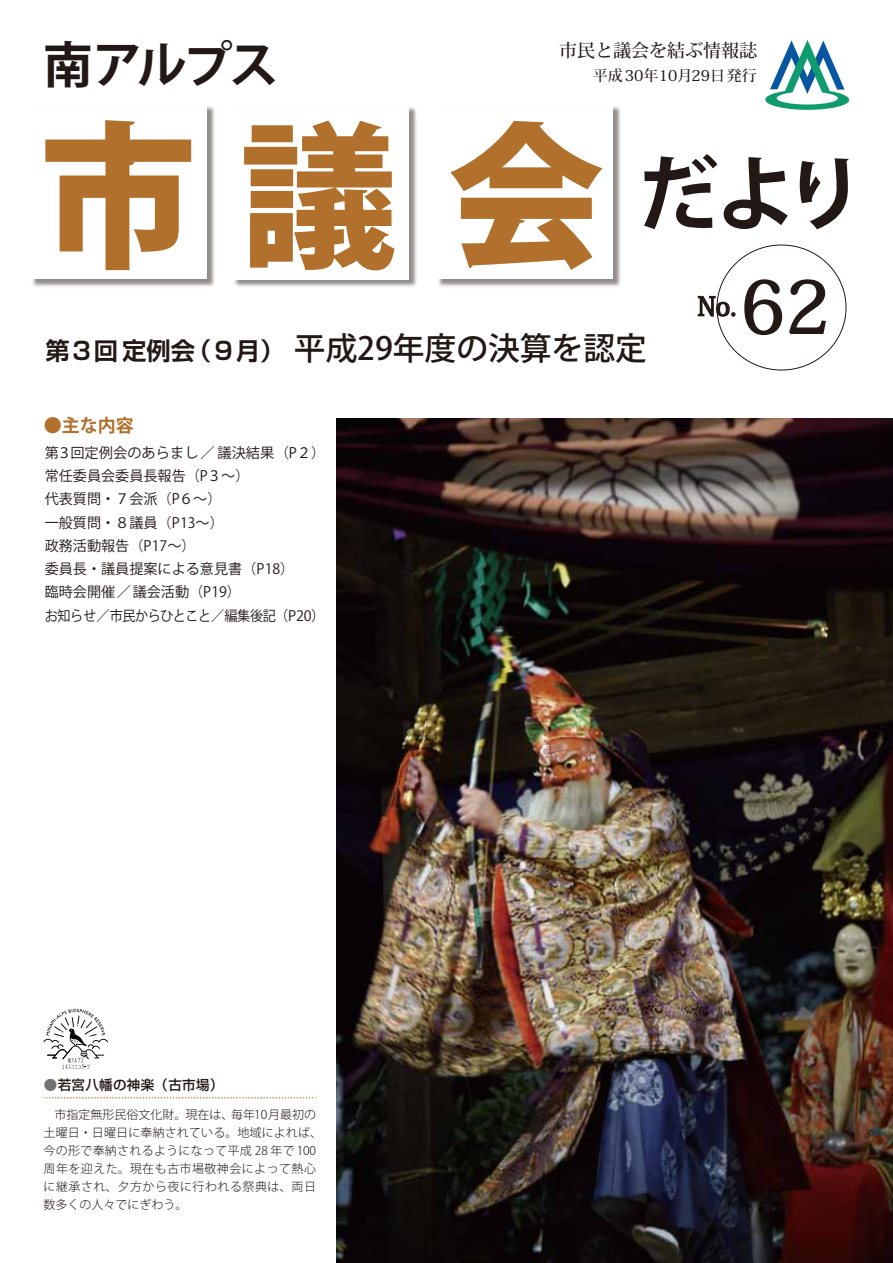
<style>
.page{position:relative;width:893px;height:1263px;background:#fff}
.page>*{position:absolute;margin:0;border:0;box-sizing:border-box;transform-origin:0 0}
.t1{font:800 157.05px "Koz Go Pro";color:#b1702b}
.t2{font:500 72px "Koz Min Pro";color:#221815}
.t3{font:700 49.5px "Koz Go Pro";letter-spacing:-.07em;color:#221815}
.t4{font:500 31.8px "Koz Go Pro";color:#221815}
.t5{font:500 25.5px "Koz Min Pro";color:#221815}
.t6{font:500 18px "Koz Min Pro";color:#221815}
.t7{font:700 18px "Koz Go Pro";color:#b1702b}
.t8{font:500 15px "Koz Min Pro";color:#221815}
.t9{font:14.25px/23.2px "Koz Go Pro";color:#221815}
.t10{font:500 13.5px "Shin Go Pro";letter-spacing:.025em;color:#221815}
.t11{font:300 12px/18px "Koz Go Pro";letter-spacing:.02em;color:#221815}
.s1{font-family:"Shin Go Pro De";font-weight:700;font-size:24.3px}
.s2{font-family:"Koz Go Pro";color:#727171}
</style>
<div class="page">
<svg style="left:697px;top:293px;width:39px;height:25px"></svg>
<svg style="left:744px;top:279px;width:82px;height:57px"></svg>
<svg style="left:765px;top:40px;width:84px;height:70px"></svg>
<svg style="left:44px;top:1097px;width:272px;height:1px"></svg>
<svg style="left:43px;top:1009px;width:65px;height:60px"></svg>
<img style="left:32px;top:106px;width:183px;height:181px">
<div style="left:32px;top:106px;width:175px;height:173px;background:#fff"></div>
<img style="left:234px;top:107px;width:183px;height:180px">
<div style="left:234px;top:107px;width:175px;height:172px;background:#fff"></div>
<img style="left:438px;top:106px;width:183px;height:181px">
<div style="left:438px;top:106px;width:175px;height:173px;background:#fff"></div>
<img style="left:336px;top:418px;width:557px;height:845px">
<h3 class="t3" style="left:43px;top:33px;width:237px">南アルプス</h3>
<p class="t6" style="left:559px;top:37px;width:199px">市民と議会を結ぶ情報誌</p>
<p class="t8" style="left:593px;top:65px;width:165px">平成30年10月29日発行</p>
<h1 class="t1" style="left:39px;top:95px;width:826px">市議 会<sup>だより</sup></h1>
<h3 class="t4" style="left:46px;top:328px;width:603px"><span class="s1">第３回定例会（９月）</span>平成29年度の決算を認定</h3>
<p class="t7" style="left:44px;top:414px;width:91px">●主な内容</p>
<p class="t9" style="left:45px;top:441px;width:282px">第３回定例会のあらまし／議決結果（P２）常任委員会委員長報告（P３～）<br>代表質問・７会派（P６～）<br>一般質問・８議員（P13～）　<br>政務活動報告（P17～）<br>委員長・議員提案による意見書（P18）<br>臨時会開催／議会活動（P19）<br>お知らせ／市民からひとこと／編集後記（P20）</p>
<h3 class="t5" style="left:698px;top:288px;width:40px">No.</h3>
<h2 class="t2" style="left:741px;top:255px;width:91px">62</h2>
<p class="t10" style="left:44px;top:1074px;width:181px"><span class="s2">●</span>若宮八幡の神楽（古市場）</p>
<p class="t11" style="left:44px;top:1106px;width:280px;text-indent:11px">市指定無形民俗文化財。現在は、毎年10月最初の土曜日・日曜日に奉納されている。地域によれば、今の形で奉納されるようになって平成 28 年で100周年を迎えた。現在も古市場敬神会によって熱心に継承され、夕方から夜に行われる祭典は、両日数多くの人々でにぎわう。</p>
</div>
